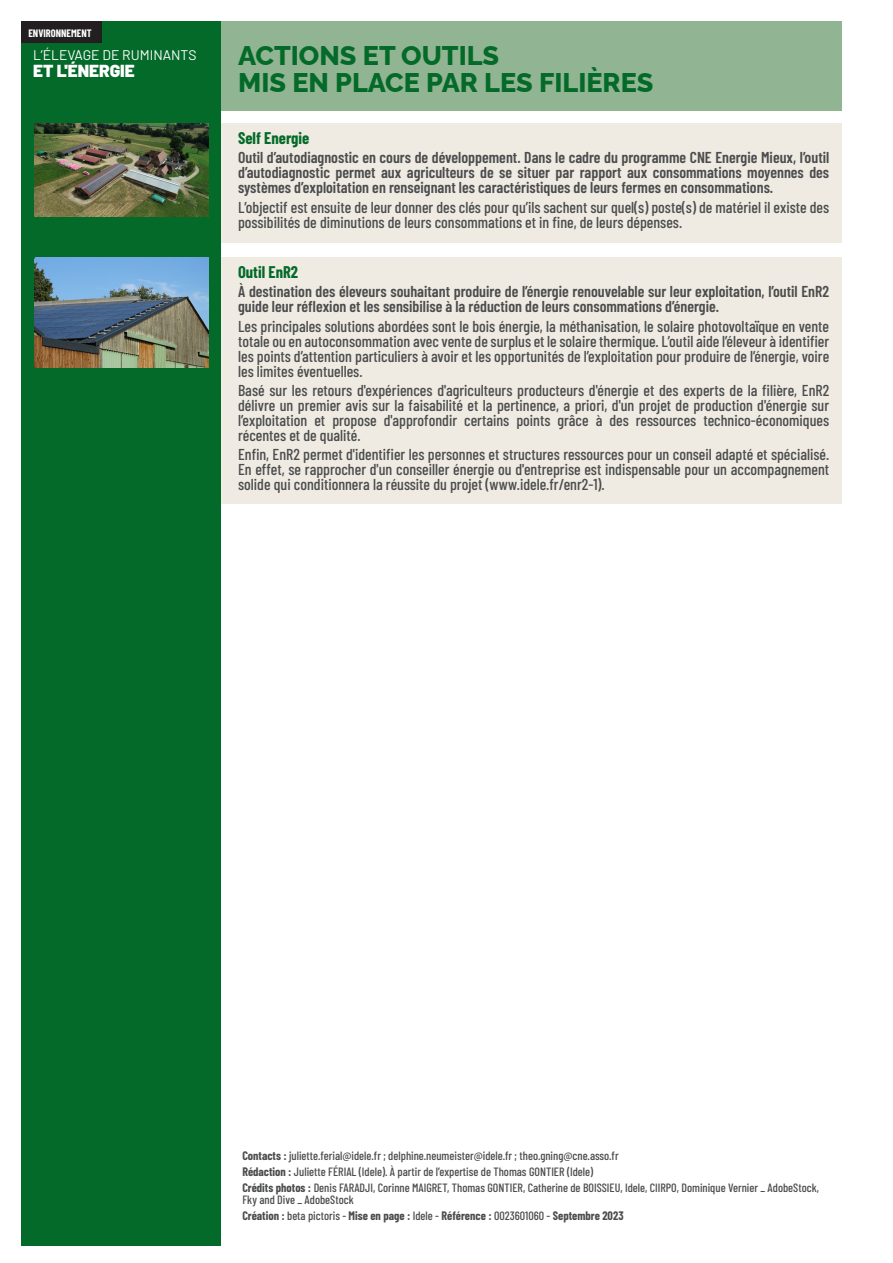
<style>
.page{position:relative;width:893px;height:1263px;background:#fff}
.page>*{position:absolute;margin:0;border:0;box-sizing:border-box;transform-origin:0 0}
.t1{font:800 27px/27px "Raleway";color:#046a29}
.t2{font:900 17.4px "Barlow";color:#fff}
.t3{font:700 16.5px "Barlow Condensed";color:#046a29}
.t4{font:500 15.75px/15px "Barlow Condensed";color:#4b4c4d;text-align:justify}
.t5{font:600 15.75px/15px "Barlow Condensed";color:#4b4c4d}
.t6{font:13.95px "Barlow";color:#fff}
.t7{font:500 12px/12px "Barlow Condensed";color:#4b4c4d}
.t8{font:700 12px "Barlow Condensed";color:#4b4c4d}
.t9{font:700 10.5px "Barlow Condensed";color:#fff}
.s1{font-weight:700}
.s2{font-weight:500}
</style>
<div class="page">
<div style="left:213px;top:257px;width:629px;height:247px;background:#efebe2"></div>
<div style="left:213px;top:123px;width:629px;height:119px;background:#efebe2"></div>
<div style="left:21px;top:21px;width:200px;height:1225px;background:#046a29"></div>
<div style="left:21px;top:21px;width:81px;height:22px;background:#231f20"></div>
<div style="left:221px;top:21px;width:621px;height:90px;background:#91b592"></div>
<img style="left:34px;top:123px;width:174px;height:94px">
<img style="left:34px;top:257px;width:174px;height:111px">
<p class="t9" style="left:28px;top:26px;width:65px">ENVIRONNEMENT</p>
<p class="t6" style="left:33px;top:45px;width:165px">L’ÉLEVAGE DE RUMINANTS</p>
<p class="t2" style="left:33px;top:58px;width:103px">ET L'ÉNERGIE</p>
<p class="t1" style="left:238px;top:39px;width:417px">ACTIONS ET OUTILS<br>MIS EN PLACE PAR LES FILIÈRES</p>
<p class="t3" style="left:238px;top:126px;width:73px">Self Energie</p>
<p class="t5" style="left:238px;top:149px;width:593px;text-align:justify">Outil d’autodiagnostic en cours de développement. Dans le cadre du programme CNE Energie Mieux, l’outil d’autodiagnostic permet aux agriculteurs de se situer par rapport aux consommations moyennes des systèmes d’exploitation en renseignant les caractéristiques de leurs fermes en consommations.</p>
<p class="t4" style="left:238px;top:198px;width:593px">L’objectif est ensuite de leur donner des clés pour qu’ils sachent sur quel(s) poste(s) de matériel il existe des possibilités de diminutions de leurs consommations et in fine, de leurs dépenses.</p>
<p class="t3" style="left:238px;top:260px;width:61px">Outil EnR2</p>
<p class="t5" style="left:238px;top:283px;width:593px">À destination des éleveurs souhaitant produire de l’énergie renouvelable sur leur exploitation, l’outil EnR2 guide leur réflexion et les sensibilise à la réduction de leurs consommations d’énergie.</p>
<p class="t4" style="left:238px;top:317px;width:593px">Les principales solutions abordées sont le bois énergie, la méthanisation, le solaire photovoltaïque en vente totale ou en autoconsommation avec vente de surplus et le solaire thermique. L’outil aide l’éleveur à identifier les points d’attention particuliers à avoir et les opportunités de l’exploitation pour produire de l’énergie, voire les limites éventuelles.</p>
<p class="t4" style="left:238px;top:381px;width:593px">Basé sur les retours d'expériences d'agriculteurs producteurs d'énergie et des experts de la filière, EnR2 délivre un premier avis sur la faisabilité et la pertinence, a priori, d'un projet de production d'énergie sur l’exploitation et propose d'approfondir certains points grâce à des ressources technico-économiques récentes et de qualité.</p>
<p class="t4" style="left:238px;top:446px;width:593px">Enfin, EnR2 permet d'identifier les personnes et structures ressources pour un conseil adapté et spécialisé.<br>En effet, se rapprocher d'un conseiller énergie ou d'entreprise est indispensable pour un accompagnement solide qui conditionnera la réussite du projet (www.idele.fr/enr2-1).</p>
<p class="t7" style="left:242px;top:1148px;width:378px"><span class="s1">Contacts :</span> juliette.ferial@idele.fr ; delphine.neumeister@idele.fr ; theo.gning@cne.asso.fr</p>
<p class="t7" style="left:242px;top:1165px;width:352px"><span class="s1">Rédaction :</span> Juliette FÉRIAL (Idele). À partir de l’expertise de Thomas GONTIER (Idele)</p>
<p class="t7" style="left:242px;top:1181px;width:578px"><span class="s1">Crédits photos :</span> Denis FARADJI, Corinne MAIGRET, Thomas GONTIER, Catherine de BOISSIEU, Idele, CIIRPO, Dominique Vernier _ AdobeStock,<br>Fky and Dive _ AdobeStock</p>
<p class="t8" style="left:242px;top:1207px;width:383px">Création : <span class="s2">beta pictoris -</span> Mise en page : <span class="s2">Idele -</span> Référence : <span class="s2">0023601060 -</span> Septembre 2023</p>
</div>
